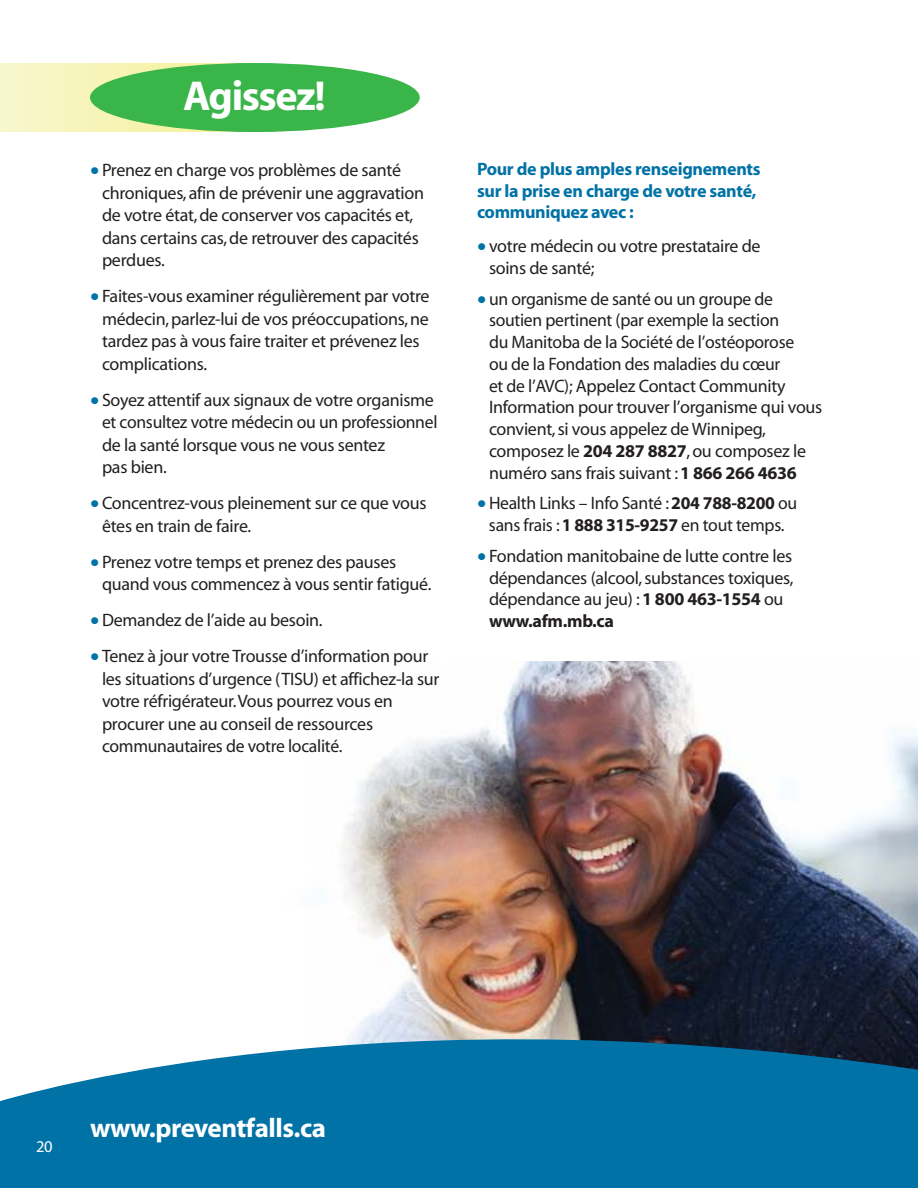
<style>
.page{position:relative;width:918px;height:1188px;background:#fff}
.page>*{position:absolute;margin:0;border:0;box-sizing:border-box;transform-origin:0 0}
.t1{font:700 42px "Myriad";letter-spacing:-.035em;color:#fff}
.t2{font:700 27px "Myriad";letter-spacing:-.015em;color:#fff}
.t3{font:18px/22.5px "Myriad";letter-spacing:-.015em;color:#231f20}
.t4{font:700 18px/21.8px "Myriad";letter-spacing:-.015em;color:#0072a6}
.t5{font:16.5px "Myriad";color:#fff}
.s1{font-size:33px;color:#0072a6}
.s2{font-weight:700}
</style>
<div class="page">
<img style="left:342px;top:662px;width:575px;height:323px">
<svg style="left:0;top:63px;width:227px;height:69px"></svg>
<div style="left:90px;top:63px;width:330px;height:69px;background:#39b54a;border-radius:50%"></div>
<svg style="left:0;top:985px;width:918px;height:203px;fill:#0072a6"></svg>
<h1 class="t1" style="left:183px;top:75px;width:144px">Agissez!</h1>
<p class="t3" style="left:102px;top:160px;width:324px;text-indent:-12px"><span class="s1">•</span> Prenez en charge vos problèmes de santé chroniques, afin de prévenir une aggravation de votre état, de conserver vos capacités et, dans certains cas, de retrouver des capacités perdues.</p>
<p class="t3" style="left:102px;top:286px;width:329px;text-indent:-12px"><span class="s1">•</span> Faites-vous examiner régulièrement par votre médecin, parlez-lui de vos préoccupations, ne tardez pas à vous faire traiter et prévenez les complications.</p>
<p class="t3" style="left:102px;top:389px;width:337px;text-indent:-12px"><span class="s1">•</span> Soyez attentif aux signaux de votre organisme et consultez votre médecin ou un professionnel de la santé lorsque vous ne vous sentez<br>pas bien.</p>
<p class="t3" style="left:102px;top:493px;width:326px;text-indent:-12px"><span class="s1">•</span> Concentrez-vous pleinement sur ce que vous êtes en train de faire.</p>
<p class="t3" style="left:102px;top:551px;width:331px;text-indent:-12px"><span class="s1">•</span> Prenez votre temps et prenez des pauses quand vous commencez à vous sentir fatigué.</p>
<p class="t3" style="left:90px;top:610px;width:234px"><span class="s1">•</span> Demandez de l’aide au besoin.</p>
<p class="t3" style="left:102px;top:646px;width:339px;text-indent:-12px"><span class="s1">•</span> Tenez à jour votre Trousse d’information pour les situations d’urgence (TISU) et affichez-la sur votre réfrigérateur. Vous pourrez vous en procurer une au conseil de ressources communautaires de votre localité.</p>
<p class="t4" style="left:477px;top:158px;width:285px">Pour de plus amples renseignements sur la prise en charge de votre santé, communiquez avec :</p>
<p class="t3" style="left:489px;top:236px;width:273px;line-height:21.8px;text-indent:-12px"><span class="s1">•</span> votre médecin ou votre prestataire de soins de santé;</p>
<p class="t3" style="left:489px;top:288px;width:335px;line-height:21.8px;text-indent:-12px"><span class="s1">•</span> un organisme de santé ou un groupe de soutien pertinent (par exemple la section<br>du Manitoba de la Société de l’ostéoporose<br>ou de la Fondation des maladies du cœur<br>et de l’AVC); Appelez Contact Community Information pour trouver l’organisme qui vous convient, si vous appelez de Winnipeg, composez le <span class="s2">204 287 8827</span>, ou composez le numéro sans frais suivant : <span class="s2">1 866 266 4636</span></p>
<p class="t3" style="left:477px;top:493px;width:322px;line-height:21.8px;text-align:center"><span class="s1">•</span> Health Links – Info Santé : <span class="s2">204 788-8200</span> ou sans frais : <span class="s2">1 888 315-9257</span> en tout temps.</p>
<p class="t3" style="left:489px;top:546px;width:306px;line-height:21.8px;text-indent:-12px"><span class="s1">•</span> Fondation manitobaine de lutte contre les dépendances (alcool, substances toxiques, dépendance au jeu) : <span class="s2">1 800 463-1554</span> ou <span class="s2">www.afm.mb.ca</span></p>
<p class="t5" style="left:36px;top:1138px;width:18px">20</p>
<h2 class="t2" style="left:90px;top:1114px;width:238px">www.preventfalls.ca</h2>
</div>
